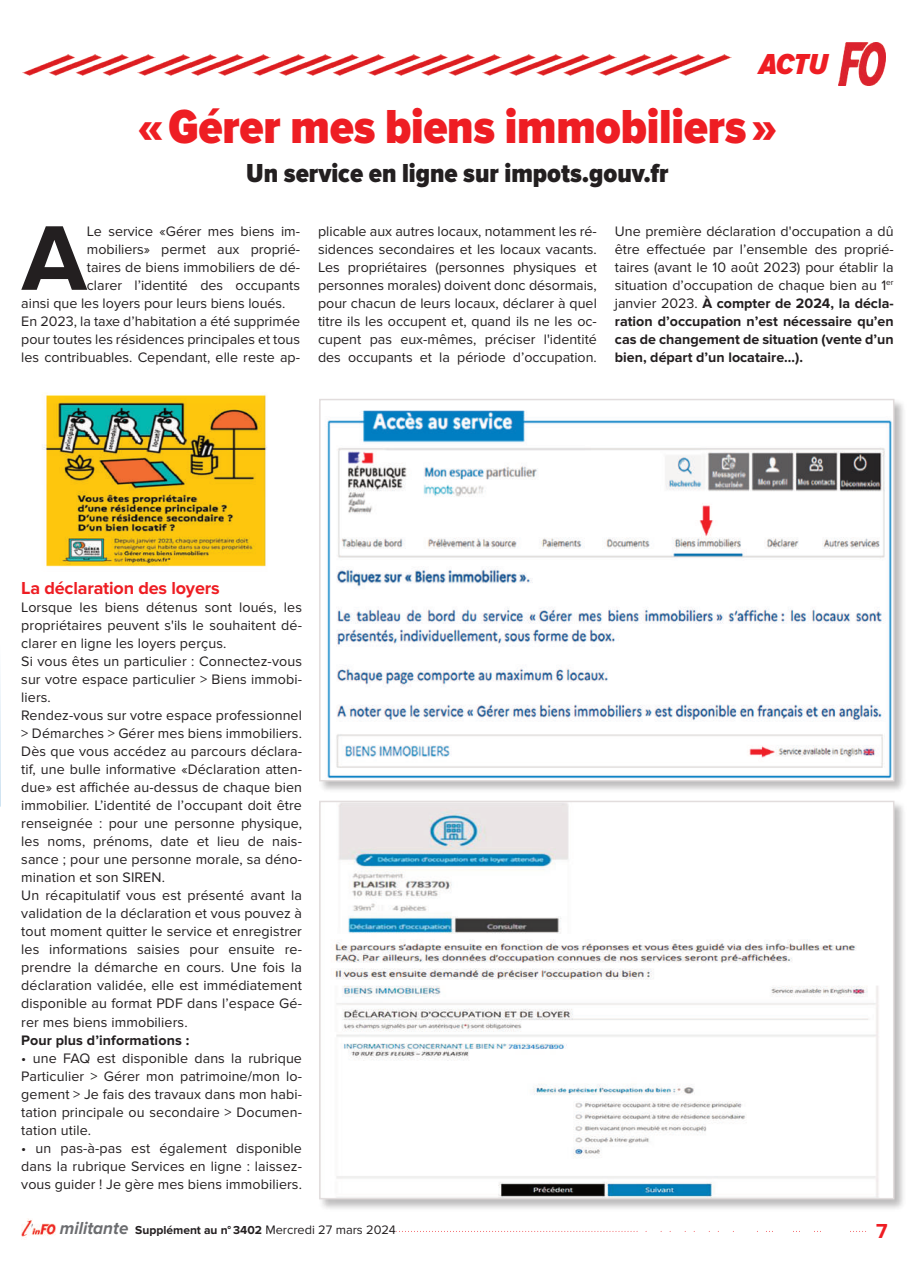
<style>
.page{position:relative;width:915px;height:1263px;background:#fff}
.page>*{position:absolute;margin:0;border:0;box-sizing:border-box;transform-origin:0 0}
.t1{font:700 95.25px "Proxima Nova";color:#231f20}
.t2{font:900 49.5px "Proxima Nova Cond";letter-spacing:-.005em;color:#ee1d23}
.t3{font:italic 900 30px "Proxima Nova Cond";color:#ee1d23}
.t4{font:900 27px "Proxima Nova Cond";color:#231f20}
.t5{font:700 21px "Proxima Nova";color:#ee1d23}
.t6{font:700 18px "Proxima Nova";letter-spacing:-.01em;color:#ee1d23}
.t7{font:14.25px/18px "Proxima Nova";letter-spacing:.01em;color:#231f20;text-align:justify}
.t8{font:700 14.25px "Proxima Nova";letter-spacing:.01em;color:#231f20}
.t9{font:700 12px "Proxima Nova";color:#231f20}
.s1{font-weight:700}
.s2{font-family:"Helvetica Neue";font-weight:400;color:#fff}
.s3{font-style:italic;font-size:18px;color:#6c6d70}
.s4{font-weight:400;font-size:12.75px}
</style>
<div class="page">
<svg style="left:390px;top:1231px;width:476px;height:1px"></svg>
<img style="left:21px;top:1218px;width:35px;height:20px">
<img style="left:838px;top:43px;width:47px;height:42px">
<img style="left:0;top:676px;width:1px;height:131px">
<img style="left:319px;top:399px;width:584px;height:391px">
<img style="left:322px;top:402px;width:569px;height:376px">
<div style="left:319px;top:399px;width:575px;height:382px;border:2px solid #e2dddd"></div>
<img style="left:319px;top:800px;width:584px;height:409px">
<img style="left:322px;top:804px;width:569px;height:392px">
<div style="left:319px;top:801px;width:575px;height:398px;border:2px solid #e2dddd"></div>
<img style="left:43px;top:395px;width:224px;height:172px">
<img style="left:616px;top:54px;width:115px;height:22px">
<img style="left:501px;top:54px;width:115px;height:22px">
<img style="left:385px;top:54px;width:116px;height:22px">
<img style="left:271px;top:54px;width:114px;height:22px">
<img style="left:156px;top:54px;width:115px;height:22px">
<img style="left:22px;top:54px;width:134px;height:22px">
<h3 class="t3" style="left:759px;top:50px;width:70px">ACTU</h3>
<h2 class="t2" style="left:137px;top:103px;width:641px">«Gérer mes biens immobiliers»</h2>
<h3 class="t4" style="left:246px;top:161px;width:423px">Un service en ligne sur impots.gouv.fr</h3>
<h1 class="t1" style="left:22px;top:215px;width:67px">A</h1>
<p class="t7" style="left:87px;top:223px;width:214px">Le service «Gérer mes biens im-</p>
<p class="t7" style="left:87px;top:241px;width:214px">mobiliers» permet aux proprié-</p>
<p class="t7" style="left:87px;top:259px;width:214px">taires de biens immobiliers de dé-</p>
<p class="t7" style="left:87px;top:277px;width:214px">clarer l’identité des occupants</p>
<p class="t7" style="left:21px;top:295px;width:266px">ainsi que les loyers pour leurs biens loués.</p>
<p class="t7" style="left:21px;top:313px;width:280px">En 2023, la taxe d’habitation a été supprimée</p>
<p class="t7" style="left:21px;top:331px;width:280px">pour toutes les résidences principales et tous</p>
<p class="t7" style="left:21px;top:349px;width:280px">les contribuables. Cependant, elle reste ap-</p>
<p class="t7" style="left:318px;top:223px;width:280px">plicable aux autres locaux, notamment les ré&shy;sidences secondaires et les locaux vacants.<br>Les propriétaires (personnes physiques et personnes morales) doivent donc désormais, pour chacun de leurs locaux, déclarer à quel titre ils les occupent et, quand ils ne les oc&shy;cupent pas eux-mêmes, préciser l'identité des occupants et la période d’occupation.</p>
<p class="t7" style="left:614px;top:223px;width:280px">Une première déclaration d'occupation a dû être effectuée par l’ensemble des proprié&shy;taires (avant le 10 août 2023) pour établir la situation d’occupation de chaque bien au 1<sup>er </sup>janvier 2023. <span class="s1">À compter de 2024, la décla&shy;ration d’occupation n’est nécessaire qu’en cas de changement de situation (vente d’un bien, départ d’un locataire…).</span></p>
<p class="t6" style="left:21px;top:580px;width:200px">La déclaration des loyers</p>
<p class="t7" style="left:21px;top:599px;width:282px;text-align:left">Lorsque les biens détenus sont loués, les propriétaires peuvent s'ils le souhaitent dé&shy;clarer en ligne les loyers perçus.<br>Si vous êtes un particulier : Connectez-vous sur votre espace particulier &gt; Biens immobi&shy;liers.<br>Rendez-vous sur votre espace professionnel &gt; Démarches &gt; Gérer mes biens immobiliers.<br>Dès que vous accédez au parcours déclara&shy;tif, une bulle informative «Déclaration atten&shy;due» est affichée au-dessus de chaque bien immobilier. L’identité de l’occupant doit être renseignée : pour une personne physique, les noms, prénoms, date et lieu de nais&shy;sance ; pour une personne morale, sa déno&shy;mination et son SIREN.<br>Un récapitulatif vous est présenté avant la validation de la déclaration et vous pouvez à tout moment quitter le service et enregistrer les informations saisies pour ensuite re&shy;prendre la démarche en cours. Une fois la déclaration validée, elle est immédiatement disponible au format PDF dans l’espace Gé&shy;rer mes biens immobiliers.</p>
<p class="t8" style="left:21px;top:1033px;width:169px">Pour plus d’informations :</p>
<p class="t7" style="left:21px;top:1049px;width:282px">• une FAQ est disponible dans la rubrique Particulier &gt; Gérer mon patrimoine/mon lo&shy;gement &gt; Je fais des travaux dans mon habi&shy;tation principale ou secondaire &gt; Documen&shy;tation utile.</p>
<p class="t7" style="left:21px;top:1139px;width:282px">• un pas-à-pas est également disponible dans la rubrique Services en ligne : laissez&shy;vous guider ! Je gère mes biens immobiliers.</p>
<p class="t9" style="left:53px;top:1225px;width:347px"><span class="s2">L</span><span class="s3">militante</span> Supplément au n° 3402 <span class="s4">Mercredi 27 mars 2024</span><span class="s2">l</span></p>
<h3 class="t5" style="left:875px;top:1222px;width:13px">7</h3>
</div>
